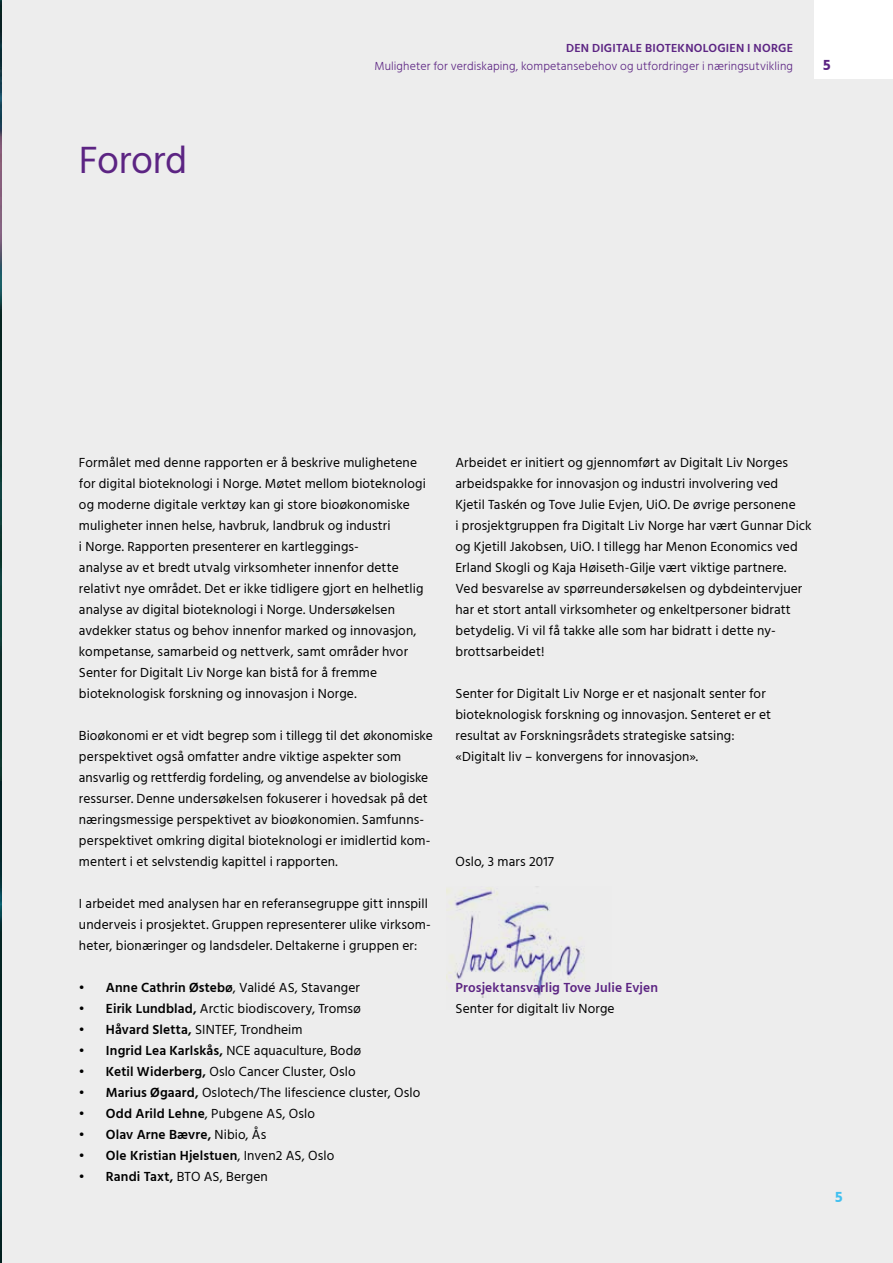
<style>
.page{position:relative;width:893px;height:1263px;background:#ededed}
.page>*{position:absolute;margin:0;border:0;box-sizing:border-box;transform-origin:0 0}
.t1{font:39px "Hind";letter-spacing:-.01em;color:#5c2483}
.t2{font:700 15px "Hind";color:#5c2483}
.t3{font:700 15px "Hind";color:#41c0f0}
.t4{font:13.5px/21px "Hind";letter-spacing:.01em;color:#000}
.t5{font:600 13.5px "Hind";letter-spacing:.01em;color:#000}
.t6{font:600 13.5px "Hind";letter-spacing:.01em;color:#5c2483}
.t7{font:300 12px "Hind";letter-spacing:.01em;color:#5c2483}
.t8{font:600 12px "Hind";letter-spacing:.015em;color:#5c2483}
.s1{font-weight:600}
.s2{font-weight:400}
</style>
<div class="page">
<div style="left:814px;top:0;width:79px;height:79px;background:#fff"></div>
<img style="left:447px;top:887px;width:138px;height:115px">
<img style="left:0;top:0;width:1px;height:782px">
<hr style="left:0;top:782px;width:2px;height:481px;background:#41c0f0">
<h1 class="t1" style="left:79px;top:133px;width:110px">Forord</h1>
<p class="t8" style="left:566px;top:40px;width:228px">DEN DIGITALE BIOTEKNOLOGIEN I NORGE</p>
<p class="t7" style="left:374px;top:58px;width:420px">Muligheter for verdiskaping, kompetansebehov og utfordringer i næringsutvikling</p>
<p class="t2" style="left:823px;top:56px;width:9px">5</p>
<p class="t4" style="left:79px;top:452px;width:348px">Formålet med denne rapporten er å beskrive mulighetene for digital bioteknologi i Norge. Møtet mellom bioteknologi og moderne digitale verktøy kan gi store bioøkonomiske muligheter innen helse, havbruk, landbruk og industri<br>i Norge. Rapporten presenterer en kartleggings-<br>analyse av et bredt utvalg virksomheter innenfor dette relativt nye området. Det er ikke tidligere gjort en helhetlig analyse av digital bioteknologi i Norge. Undersøkelsen avdekker status og behov innenfor marked og innovasjon, kompetanse, samarbeid og nettverk, samt områder hvor Senter for Digitalt Liv Norge kan bistå for å fremme bioteknologisk forskning og innovasjon i Norge.</p>
<p class="t4" style="left:79px;top:725px;width:355px">Bioøkonomi er et vidt begrep som i tillegg til det økonomiske perspektivet også omfatter andre viktige aspekter som ansvarlig og rettferdig fordeling, og anvendelse av biologiske ressurser. Denne undersøkelsen fokuserer i hovedsak på det næringsmessige perspektivet av bioøkonomien. Samfunns&shy;perspektivet omkring digital bioteknologi er imidlertid kom&shy;mentert i et selvstendig kapittel i rapporten.</p>
<p class="t4" style="left:79px;top:893px;width:353px">I arbeidet med analysen har en referansegruppe gitt innspill underveis i prosjektet. Gruppen representerer ulike virksom&shy;heter, bionæringer og landsdeler. Deltakerne i gruppen er:</p>
<p class="t4" style="left:79px;top:977px;width:283px"><span class="s1">• Anne Cathrin Østebø</span>, Validé AS, Stavanger</p>
<p class="t4" style="left:79px;top:998px;width:283px"><span class="s1">• Eirik Lundblad,</span> Arctic biodiscovery, Tromsø</p>
<p class="t4" style="left:79px;top:1019px;width:225px"><span class="s1">• Håvard Sletta,</span> SINTEF, Trondheim</p>
<p class="t5" style="left:79px;top:1041px;width:284px">• Ingrid Lea Karlskås, <span class="s2">NCE aquaculture, Bodø</span></p>
<p class="t4" style="left:79px;top:1061px;width:278px"><span class="s1">• Ketil Widerberg,</span> Oslo Cancer Cluster, Oslo</p>
<p class="t4" style="left:79px;top:1082px;width:343px"><span class="s1">• Marius Øgaard,</span> Oslotech/The lifescience cluster, Oslo</p>
<p class="t4" style="left:79px;top:1103px;width:238px"><span class="s1">• Odd Arild Lehne</span>, Pubgene AS, Oslo</p>
<p class="t5" style="left:79px;top:1125px;width:189px">• Olav Arne Bævre, <span class="s2">Nibio, Ås</span></p>
<p class="t5" style="left:79px;top:1146px;width:257px">• Ole Kristian Hjelstuen<span class="s2">, Inven2 AS, Oslo</span></p>
<p class="t4" style="left:79px;top:1166px;width:190px"><span class="s1">• Randi Taxt,</span> BTO AS, Bergen</p>
<p class="t4" style="left:455px;top:452px;width:358px">Arbeidet er initiert og gjennomført av Digitalt Liv Norges arbeidspakke for innovasjon og industri involvering ved<br>Kjetil Taskén og Tove Julie Evjen, UiO. De øvrige personene<br>i prosjektgruppen fra Digitalt Liv Norge har vært Gunnar Dick og Kjetill Jakobsen, UiO. I tillegg har Menon Economics ved Erland Skogli og Kaja Høiseth-Gilje vært viktige partnere.<br>Ved besvarelse av spørreundersøkelsen og dybdeintervjuer har et stort antall virksomheter og enkeltpersoner bidratt betydelig. Vi vil få takke alle som har bidratt i dette ny&shy;brottsarbeidet!</p>
<p class="t4" style="left:455px;top:683px;width:317px">Senter for Digitalt Liv Norge er et nasjonalt senter for bioteknologisk forskning og innovasjon. Senteret er et resultat av Forskningsrådets strategiske satsing: «Digitalt liv – konvergens for innovasjon».</p>
<p class="t4" style="left:455px;top:851px;width:100px">Oslo, 3 mars 2017</p>
<p class="t6" style="left:455px;top:978px;width:204px">Prosjektansvarlig Tove Julie Evjen</p>
<p class="t4" style="left:455px;top:998px;width:161px">Senter for digitalt liv Norge</p>
<p class="t3" style="left:835px;top:1188px;width:9px">5</p>
</div>
